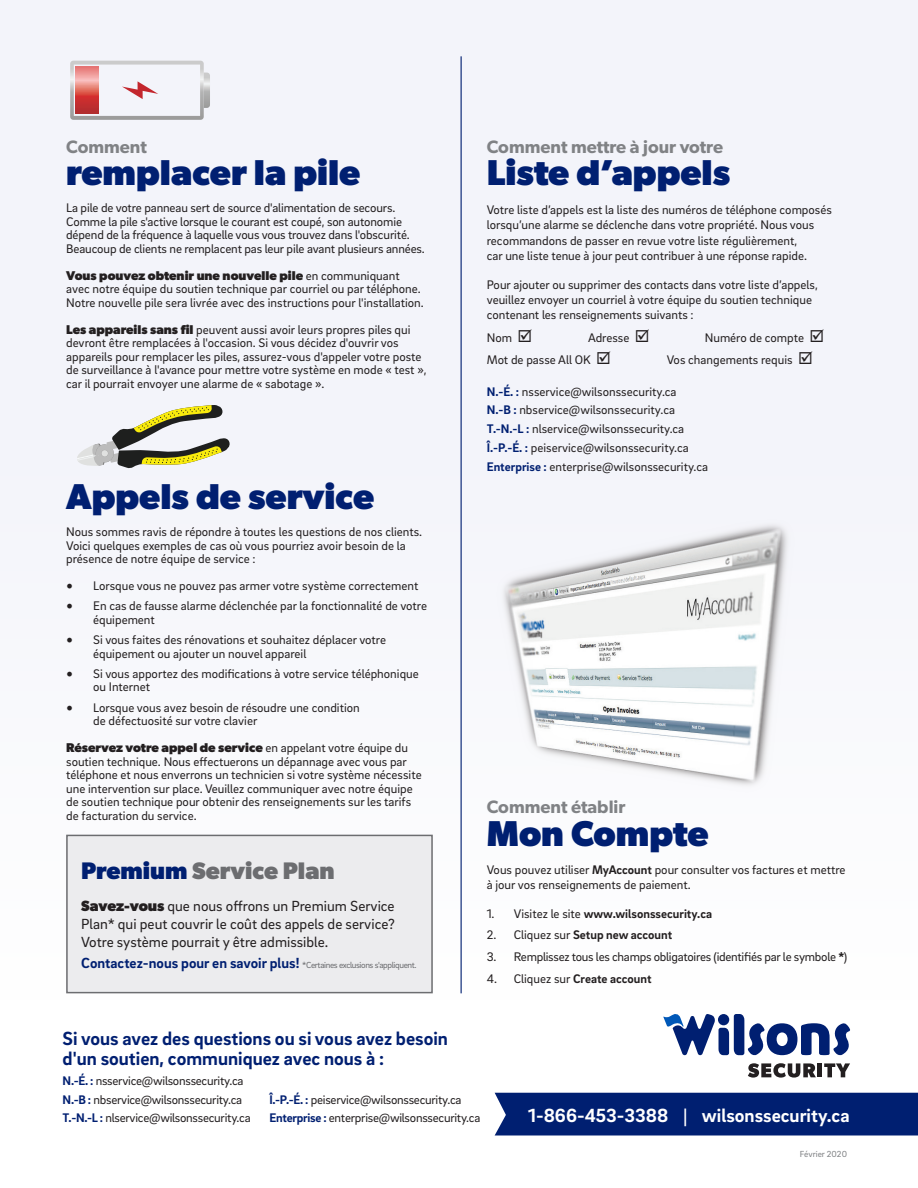
<style>
.page{position:relative;width:918px;height:1188px;background:#fff}
.page>*{position:absolute;margin:0;border:0;box-sizing:border-box;transform-origin:0 0}
.t1{font:700 36px "Gibson";color:#001f71}
.t2{font:700 24px "Gibson";color:#6c6d70}
.t3{font:700 19.5px/20px "Brix Sans";color:#001f71}
.t4{font:700 19.5px "Brix Sans";color:#fff}
.t5{font:600 18px "Gibson";color:#808285}
.t6{font:15px/18px "Brix Sans";color:#231f20;text-align:justify}
.t7{font:12.75px/13.5px "Brix Sans";color:#231f20}
.t8{font:12.75px "Brix Sans";letter-spacing:-.02em;color:#231f20}
.t9{font:700 12.75px "Brix Sans";color:#231f20}
.t10{font:9px "Brix Sans";letter-spacing:-.04em;color:#6c6d70}
.t11{font:9px "Brix Sans";color:#808285}
.s1{font-family:"Gibson";font-weight:700}
.s2{font-family:"Minion Pro";font-size:18px}
.s3{color:#001f71}
.s4{font-weight:700;font-size:15px;color:#001f71}
.s5{font-weight:700;color:#001f71}
.s6{font-weight:700}
.s7{font-weight:400}
</style>
<div class="page">
<div style="left:0;top:0;width:918px;height:1000px;background:#f3f4fa"></div>
<svg style="left:663px;top:1014px;width:187px;height:42px"></svg>
<svg style="left:748px;top:1063px;width:68px;height:15px"></svg>
<hr style="left:818px;top:1063px;width:4px;height:14px;background:#231f20">
<svg style="left:824px;top:1063px;width:26px;height:14px"></svg>
<div style="left:495px;top:1093px;width:423px;height:42px;background:#001f71"></div>
<hr style="left:461px;top:56px;width:1px;height:937px;background:#001f71">
<svg style="left:70px;top:61px;width:140px;height:59px"></svg>
<div style="left:67px;top:835px;width:365px;height:158px;background:#ececee"></div>
<div style="left:66px;top:835px;width:367px;height:158px;border:2px solid #6c6d70"></div>
<svg style="left:77px;top:405px;width:153px;height:63px"></svg>
<img style="left:504px;top:525px;width:283px;height:260px">
<p class="t5" style="left:66px;top:136px;width:82px">Comment</p>
<p class="t1" style="left:66px;top:151px;width:296px">remplacer la pile</p>
<p class="t7" style="left:66px;top:201px;width:360px">La pile de votre panneau sert de source d'alimentation de secours.<br>Comme la pile s'active lorsque le courant est coupé, son autonomie dépend de la fréquence à laquelle vous vous trouvez dans l'obscurité.<br>Beaucoup de clients ne remplacent pas leur pile avant plusieurs années.</p>
<p class="t7" style="left:66px;top:268px;width:359px"><span class="s1">Vous pouvez obtenir une nouvelle pile</span> en communiquant avec notre équipe du soutien technique par courriel ou par téléphone.<br>Notre nouvelle pile sera livrée avec des instructions pour l'installation.</p>
<p class="t7" style="left:66px;top:322px;width:362px"><span class="s1">Les appareils sans fil</span> peuvent aussi avoir leurs propres piles qui devront être remplacées à l'occasion. Si vous décidez d'ouvrir vos appareils pour remplacer les piles, assurez-vous d'appeler votre poste de surveillance à l'avance pour mettre votre système en mode « test », car il pourrait envoyer une alarme de « sabotage ».</p>
<p class="t1" style="left:66px;top:475px;width:310px">Appels de service</p>
<p class="t7" style="left:66px;top:525px;width:357px">Nous sommes ravis de répondre à toutes les questions de nos clients.<br>Voici quelques exemples de cas où vous pourriez avoir besoin de la présence de notre équipe de service :</p>
<p class="t7" style="left:66px;top:579px;width:354px"><span class="s2">•</span> Lorsque vous ne pouvez pas armer votre système correctement</p>
<p class="t7" style="left:93px;top:599px;width:335px;text-indent:-27px"><span class="s2">•</span> En cas de fausse alarme déclenchée par la fonctionnalité de votre équipement</p>
<p class="t7" style="left:93px;top:633px;width:294px;text-indent:-27px"><span class="s2">•</span> Si vous faites des rénovations et souhaitez déplacer votre équipement ou ajouter un nouvel appareil</p>
<p class="t7" style="left:93px;top:666px;width:327px;text-indent:-27px"><span class="s2">•</span> Si vous apportez des modifications à votre service téléphonique ou Internet</p>
<p class="t7" style="left:93px;top:700px;width:268px;text-indent:-27px"><span class="s2">•</span> Lorsque vous avez besoin de résoudre une condition de défectuosité sur votre clavier</p>
<p class="t7" style="left:66px;top:741px;width:357px"><span class="s1">Réservez votre appel de service</span> en appelant votre équipe du soutien technique. Nous effectuerons un dépannage avec vous par téléphone et nous enverrons un technicien si votre système nécessite une intervention sur place. Veuillez communiquer avec notre équipe de soutien technique pour obtenir des renseignements sur les tarifs de facturation du service.</p>
<p class="t2" style="left:81px;top:857px;width:255px"><span class="s3">Premium</span> Service Plan</p>
<p class="t6" style="left:81px;top:896px;width:315px"><span class="s1">Savez-vous</span> que nous offrons un Premium Service Plan* qui peut couvrir le coût des appels de service?<br>Votre système pourrait y être admissible.</p>
<p class="t10" style="left:81px;top:959px;width:337px"><span class="s4">Contactez-nous pour en savoir plus!</span> *Certaines exclusions s'appliquent.</p>
<p class="t5" style="left:487px;top:136px;width:238px">Comment mettre à jour votre</p>
<p class="t1" style="left:487px;top:151px;width:245px">Liste d’appels</p>
<p class="t7" style="left:487px;top:201px;width:347px;line-height:15.3px">Votre liste d’appels est la liste des numéros de téléphone composés lorsqu’une alarme se déclenche dans votre propriété. Nous vous recommandons de passer en revue votre liste régulièrement,<br>car une liste tenue à jour peut contribuer à une réponse rapide.</p>
<p class="t7" style="left:487px;top:276px;width:333px;line-height:15.3px">Pour ajouter ou supprimer des contacts dans votre liste d’appels, veuillez envoyer un courriel à votre équipe du soutien technique contenant les renseignements suivants :</p>
<p class="t7" style="left:487px;top:330px;width:47px">Nom ☑</p>
<p class="t7" style="left:588px;top:330px;width:63px">Adresse ☑</p>
<p class="t7" style="left:705px;top:330px;width:121px">Numéro de compte ☑</p>
<p class="t7" style="left:487px;top:353px;width:126px">Mot de passe All OK ☑</p>
<p class="t7" style="left:667px;top:353px;width:148px">Vos changements requis ☑</p>
<p class="t7" style="left:487px;top:384px;width:191px"><span class="s5">N.-É. :</span> nsservice@wilsonssecurity.ca</p>
<p class="t7" style="left:487px;top:403px;width:190px"><span class="s5">N.-B :</span> nbservice@wilsonssecurity.ca</p>
<p class="t7" style="left:487px;top:422px;width:199px"><span class="s5">T.-N.-L :</span> nlservice@wilsonssecurity.ca</p>
<p class="t7" style="left:487px;top:440px;width:204px"><span class="s5">Î.-P.-É. :</span> peiservice@wilsonssecurity.ca</p>
<p class="t7" style="left:487px;top:459px;width:223px"><span class="s5">Enterprise :</span> enterprise@wilsonssecurity.ca</p>
<p class="t5" style="left:487px;top:796px;width:140px">Comment établir</p>
<p class="t1" style="left:487px;top:812px;width:223px">Mon Compte</p>
<p class="t7" style="left:487px;top:862px;width:360px;line-height:15px">Vous pouvez utiliser <span class="s6">MyAccount</span> pour consulter vos factures et mettre à jour vos renseignements de paiement.</p>
<p class="t9" style="left:487px;top:905px;width:227px"><span class="s7">1. Visitez le site</span> www.wilsonssecurity.ca</p>
<p class="t9" style="left:487px;top:927px;width:187px"><span class="s7">2. Cliquez sur</span> Setup new account</p>
<p class="t8" style="left:487px;top:949px;width:362px">3. Remplissez tous les champs obligatoires (identifiés par le symbole <span class="s6">*</span>)</p>
<p class="t9" style="left:487px;top:970px;width:166px"><span class="s7">4. Cliquez sur</span> Create account</p>
<p class="t3" style="left:63px;top:1027px;width:387px">Si vous avez des questions ou si vous avez besoin d'un soutien, communiquez avec nous à :</p>
<p class="t8" style="left:63px;top:1072px;width:182px"><span class="s5">N.-É. :</span> nsservice@wilsonssecurity.ca</p>
<p class="t8" style="left:63px;top:1091px;width:181px"><span class="s5">N.-B :</span> nbservice@wilsonssecurity.ca</p>
<p class="t8" style="left:63px;top:1110px;width:190px"><span class="s5">T.-N.-L :</span> nlservice@wilsonssecurity.ca</p>
<p class="t8" style="left:269px;top:1091px;width:194px"><span class="s5">Î.-P.-É. :</span> peiservice@wilsonssecurity.ca</p>
<p class="t8" style="left:269px;top:1110px;width:212px"><span class="s5">Enterprise :</span> enterprise@wilsonssecurity.ca</p>
<p class="t4" style="left:528px;top:1103px;width:323px">1-866-453-3388 | wilsonssecurity.ca</p>
<p class="t11" style="left:800px;top:1148px;width:49px">Février 2020</p>
</div>
